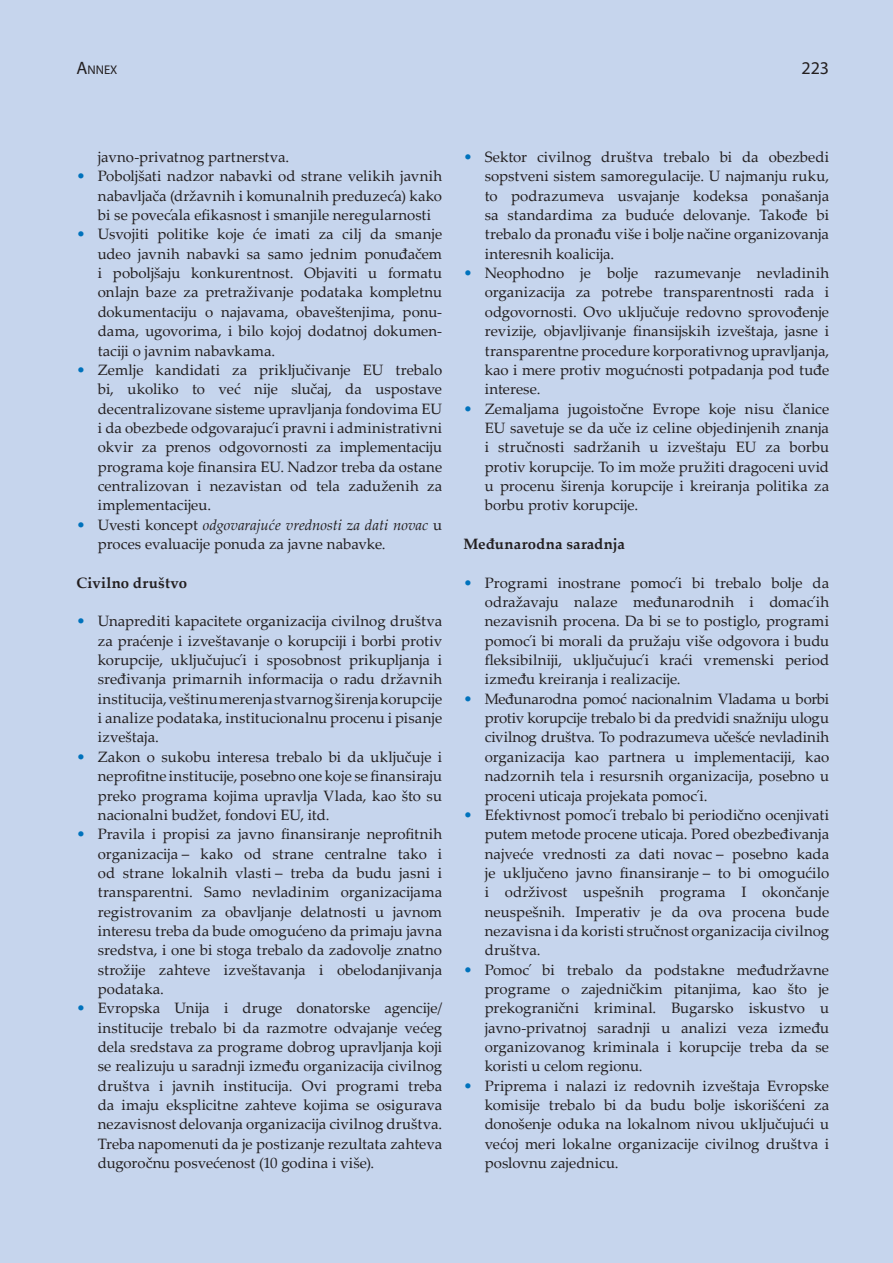
<style>
.page{position:relative;width:893px;height:1263px;background:#c6d5ed}
.page>*{position:absolute;margin:0;border:0;box-sizing:border-box;transform-origin:0 0}
.t1{font:18px "Myriad Pro";color:#231f20}
.t2{font:15px/19.4px "Palatino Linotype";color:#231f20;text-align:justify}
.t3{font:700 15px "Palatino Linotype";letter-spacing:.015em;color:#231f20}
.t4{font:12.6px "Myriad Pro";color:#231f20}
.s1{font-size:18px}
.s2{color:#0072bc}
.s3{font-style:italic}
</style>
<div class="page">
<p class="t4" style="left:77px;top:62px;width:42px"><span class="s1">A</span>NNEX</p>
<p class="t1" style="left:801px;top:57px;width:29px">223</p>
<p class="t2" style="left:98px;top:147px;width:193px">javno-privatnog partnerstva.</p>
<p class="t2" style="left:98px;top:166px;width:346px;text-indent:-21px"><span class="s2">•</span> Poboljšati nadzor nabavki od strane velikih javnih nabavljača (državnih i komunalnih preduzeća) kako bi se povećala efikasnost i smanjile neregularnosti</p>
<p class="t2" style="left:98px;top:224px;width:346px;text-indent:-21px"><span class="s2">•</span> Usvojiti politike koje će imati za cilj da smanje udeo javnih nabavki sa samo jednim ponuđačem i poboljšaju konkurentnost. Objaviti u formatu onlajn baze za pretraživanje podataka kompletnu dokumentaciju o najavama, obaveštenjima, ponu&shy;dama, ugovorima, i bilo kojoj dodatnoj dokumen&shy;taciji o javnim nabavkama.</p>
<p class="t2" style="left:98px;top:359px;width:346px;text-indent:-21px"><span class="s2">•</span> Zemlje kandidati za priključivanje EU trebalo bi, ukoliko to već nije slučaj, da uspostave decentralizovane sisteme upravljanja fondovima EU i da obezbede odgovarajući pravni i administrativni okvir za prenos odgovornosti za implementaciju programa koje finansira EU. Nadzor treba da ostane centralizovan i nezavistan od tela zaduženih za implementacijeu.</p>
<p class="t2" style="left:98px;top:514px;width:346px;text-indent:-21px"><span class="s2">•</span> Uvesti koncept <span class="s3">odgovarajuće vrednosti za dati novac</span> u proces evaluacije ponuda za javne nabavke.</p>
<p class="t3" style="left:77px;top:572px;width:112px">Civilno društvo</p>
<p class="t2" style="left:98px;top:611px;width:346px;text-indent:-21px"><span class="s2">•</span> Unaprediti kapacitete organizacija civilnog društva za praćenje i izveštavanje o korupciji i borbi protiv korupcije, uključujući i sposobnost prikupljanja i sređivanja primarnih informacija o radu državnih institucija, veštinu merenja stvarnog širenja korupcije i analize podataka, institucionalnu procenu i pisanje izveštaja.</p>
<p class="t2" style="left:98px;top:746px;width:346px;text-indent:-21px"><span class="s2">•</span> Zakon o sukobu interesa trebalo bi da uključuje i neprofitne institucije, posebno one koje se finansiraju preko programa kojima upravlja Vlada, kao što su nacionalni budžet, fondovi EU, itd.</p>
<p class="t2" style="left:98px;top:824px;width:346px;text-indent:-21px"><span class="s2">•</span> Pravila i propisi za javno finansiranje neprofitnih organizacija – kako od strane centralne tako i od strane lokalnih vlasti – treba da budu jasni i transparentni. Samo nevladinim organizacijama registrovanim za obavljanje delatnosti u javnom interesu treba da bude omogućeno da primaju javna sredstva, i one bi stoga trebalo da zadovolje znatno strožije zahteve izveštavanja i obelodanjivanja podataka.</p>
<p class="t2" style="left:98px;top:998px;width:346px;text-indent:-21px"><span class="s2">•</span> Evropska Unija i druge donatorske agencije/ institucije trebalo bi da razmotre odvajanje većeg dela sredstava za programe dobrog upravljanja koji se realizuju u saradnji između organizacija civilnog društva i javnih institucija. Ovi programi treba da imaju eksplicitne zahteve kojima se osigurava nezavisnost delovanja organizacija civilnog društva.<br>Treba napomenuti da je postizanje rezultata zahteva dugoročnu posvećenost (10 godina i više).</p>
<p class="t2" style="left:485px;top:147px;width:346px;text-indent:-21px"><span class="s2">•</span> Sektor civilnog društva trebalo bi da obezbedi sopstveni sistem samoregulacije. U najmanju ruku, to podrazumeva usvajanje kodeksa ponašanja sa standardima za buduće delovanje. Takođe bi trebalo da pronađu više i bolje načine organizovanja interesnih koalicija.</p>
<p class="t2" style="left:485px;top:263px;width:346px;text-indent:-21px"><span class="s2">•</span> Neophodno je bolje razumevanje nevladinih organizacija za potrebe transparentnosti rada i odgovornosti. Ovo uključuje redovno sprovođenje revizije, objavljivanje finansijskih izveštaja, jasne i transparentne procedure korporativnog upravljanja, kao i mere protiv mogućnosti potpadanja pod tuđe interese.</p>
<p class="t2" style="left:485px;top:398px;width:346px;text-indent:-21px"><span class="s2">•</span> Zemaljama jugoistočne Evrope koje nisu članice EU savetuje se da uče iz celine objedinjenih znanja i stručnosti sadržanih u izveštaju EU za borbu protiv korupcije. To im može pružiti dragoceni uvid u procenu širenja korupcije i kreiranja politika za borbu protiv korupcije.</p>
<p class="t3" style="left:463px;top:533px;width:163px">Međunarodna saradnja</p>
<p class="t2" style="left:485px;top:572px;width:346px;text-indent:-21px"><span class="s2">•</span> Programi inostrane pomoći bi trebalo bolje da odražavaju nalaze međunarodnih i domaćih nezavisnih procena. Da bi se to postiglo, programi pomoći bi morali da pružaju više odgovora i budu fleksibilniji, uključujući kraći vremenski period između kreiranja i realizacije.</p>
<p class="t2" style="left:485px;top:688px;width:346px;text-indent:-21px"><span class="s2">•</span> Međunarodna pomoć nacionalnim Vladama u borbi protiv korupcije trebalo bi da predvidi snažniju ulogu civilnog društva. To podrazumeva učešće nevladinih organizacija kao partnera u implementaciji, kao nadzornih tela i resursnih organizacija, posebno u proceni uticaja projekata pomoći.</p>
<p class="t2" style="left:485px;top:804px;width:346px;text-indent:-21px"><span class="s2">•</span> Efektivnost pomoći trebalo bi periodično ocenjivati putem metode procene uticaja. Pored obezbeđivanja najveće vrednosti za dati novac – posebno kada je uključeno javno finansiranje – to bi omogućilo i održivost uspešnih programa I okončanje neuspešnih. Imperativ je da ova procena bude nezavisna i da koristi stručnost organizacija civilnog društva.</p>
<p class="t2" style="left:485px;top:959px;width:346px;text-indent:-21px"><span class="s2">•</span> Pomoć bi trebalo da podstakne međudržavne programe o zajedničkim pitanjima, kao što je prekogranični kriminal. Bugarsko iskustvo u javno-privatnoj saradnji u analizi veza između organizovanog kriminala i korupcije treba da se koristi u celom regionu.</p>
<p class="t2" style="left:485px;top:1075px;width:346px;text-indent:-21px"><span class="s2">•</span> Priprema i nalazi iz redovnih izveštaja Evropske komisije trebalo bi da budu bolje iskorišćeni za donošenje oduka na lokalnom nivou uključujući u većoj meri lokalne organizacije civilnog društva i poslovnu zajednicu.</p>
</div>
